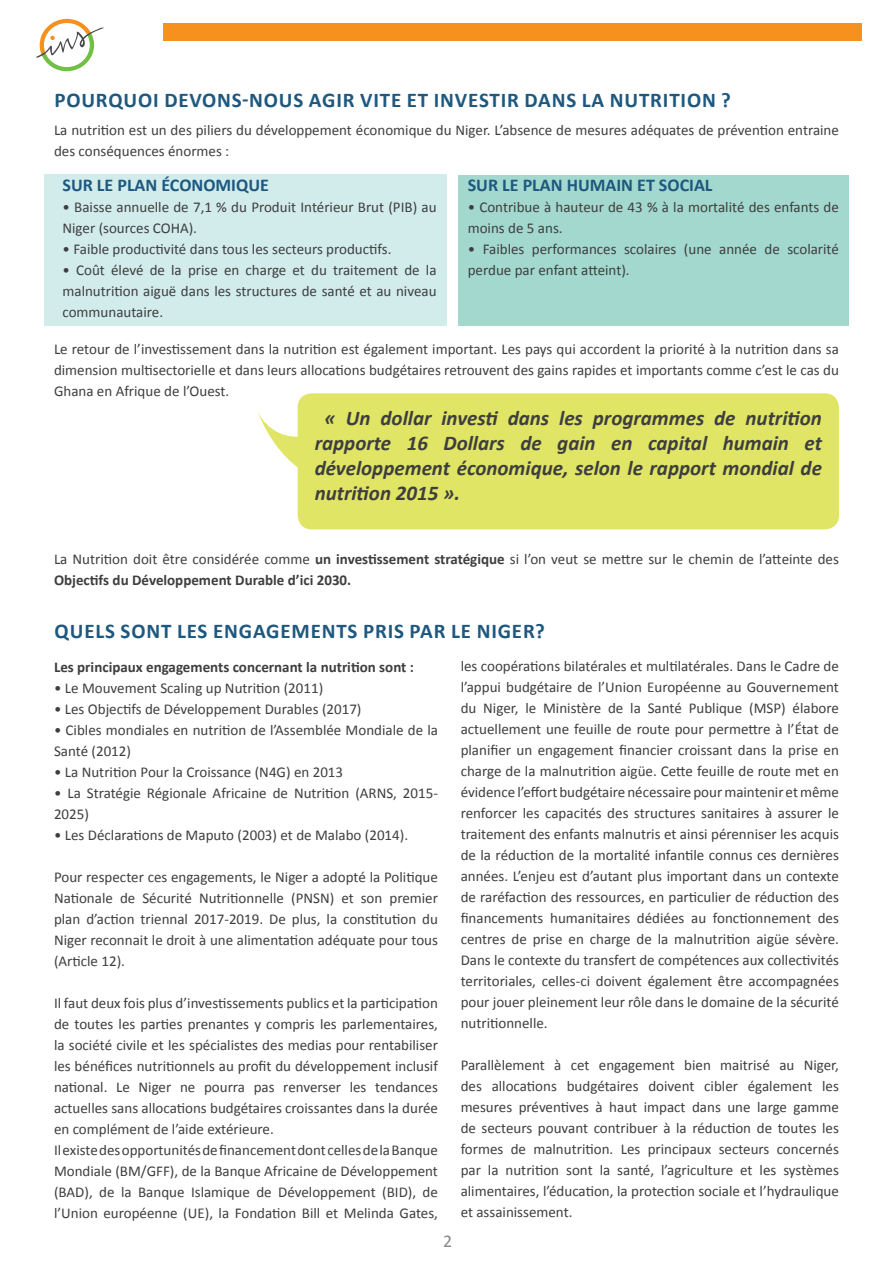
<style>
.page{position:relative;width:893px;height:1263px;background:#fff}
.page>*{position:absolute;margin:0;border:0;box-sizing:border-box;transform-origin:0 0}
.Texte_courant{font:italic 700 21px/25.2px "Calibri";color:#3e3e3f;text-align:justify}
.Sous-titre_chapitr{font:700 21px "Calibri";letter-spacing:.04em;color:#1e587e}
.Texte_courant-2{font:700 18px "Calibri";color:#1e587e}
.t1{font:18px "Calibri";color:#8a8989}
.Texte_courant-3{font:15px/21px "Calibri";color:#3e3e3f}
.Texte_courant-4{font:700 15px "Calibri";color:#3e3e3f}
.s1{font-weight:700}
</style>
<div class="page">
<div style="left:458px;top:175px;width:390px;height:151px;background:#a2d8cd"></div>
<div style="left:44px;top:174px;width:402px;height:152px;background:#d1eceb"></div>
<div style="left:298px;top:393px;width:541px;height:136px;background:#e0e565;border-radius:14px"></div>
<svg style="left:258px;top:411px;width:40px;height:60px"></svg>
<div style="left:164px;top:23px;width:698px;height:18px;background:#f6911e"></div>
<svg style="left:36px;top:19px;width:68px;height:52px"></svg>
<p class="Sous-titre_chapitr" style="left:54px;top:87px;width:678px">POURQUOI DEVONS-NOUS AGIR VITE ET INVESTIR DANS LA NUTRITION ?</p>
<p class="Texte_courant-3" style="left:54px;top:119px;width:786px">La nutrition est un des piliers du développement économique du Niger. L’absence de mesures adéquates de prévention entraine des conséquences énormes :</p>
<p class="Texte_courant-2" style="left:63px;top:174px;width:208px">SUR LE PLAN ÉCONOMIQUE</p>
<p class="Texte_courant-3" style="left:63px;top:197px;width:376px">• Baisse annuelle de 7,1 % du Produit Intérieur Brut (PIB) au<br>Niger (sources COHA).</p>
<p class="Texte_courant-3" style="left:63px;top:239px;width:331px">• Faible productivité dans tous les secteurs productifs.</p>
<p class="Texte_courant-3" style="left:63px;top:260px;width:376px;text-align:justify">• Coût élevé de la prise en charge et du traitement de la malnutrition aiguë dans les structures de santé et au niveau communautaire.</p>
<p class="Texte_courant-2" style="left:468px;top:174px;width:246px">SUR LE PLAN HUMAIN ET SOCIAL</p>
<p class="Texte_courant-3" style="left:468px;top:197px;width:373px">• Contribue à hauteur de 43 % à la mortalité des enfants de moins de 5 ans.</p>
<p class="Texte_courant-3" style="left:468px;top:239px;width:373px">• Faibles performances scolaires (une année de scolarité perdue par enfant atteint).</p>
<p class="Texte_courant-3" style="left:54px;top:339px;width:786px;text-align:justify">Le retour de l’investissement dans la nutrition est également important. Les pays qui accordent la priorité à la nutrition dans sa dimension multisectorielle et dans leurs allocations budgétaires retrouvent des gains rapides et importants comme c’est le cas du Ghana en Afrique de l’Ouest.</p>
<p class="Texte_courant" style="left:315px;top:405px;width:509px;text-indent:10px">« Un dollar investi dans les programmes de nutrition rapporte 16 Dollars de gain en capital humain et développement économique, selon le rapport mondial de nutrition 2015 ».</p>
<p class="Texte_courant-3" style="left:54px;top:549px;width:786px">La Nutrition doit être considérée comme <span class="s1">un investissement stratégique</span> si l’on veut se mettre sur le chemin de l’atteinte des<br><span class="s1">Objectifs du Développement Durable d’ici 2030.</span></p>
<p class="Sous-titre_chapitr" style="left:55px;top:617px;width:492px">QUELS SONT LES ENGAGEMENTS PRIS PAR LE NIGER?</p>
<p class="Texte_courant-3" style="left:461px;top:655px;width:380px;text-align:justify">les coopérations bilatérales et multilatérales. Dans le Cadre de l’appui budgétaire de l’Union Européenne au Gouvernement du Niger, le Ministère de la Santé Publique (MSP) élabore actuellement une feuille de route pour permettre à l’État de planifier un engagement financier croissant dans la prise en charge de la malnutrition aigüe. Cette feuille de route met en évidence l’effort budgétaire nécessaire pour maintenir et même renforcer les capacités des structures sanitaires à assurer le traitement des enfants malnutris et ainsi pérenniser les acquis de la réduction de la mortalité infantile connus ces dernières années. L’enjeu est d’autant plus important dans un contexte de raréfaction des ressources, en particulier de réduction des financements humanitaires dédiées au fonctionnement des centres de prise en charge de la malnutrition aigüe sévère.<br>Dans le contexte du transfert de compétences aux collectivités territoriales, celles-ci doivent également être accompagnées pour jouer pleinement leur rôle dans le domaine de la sécurité nutritionnelle.</p>
<p class="Texte_courant-3" style="left:461px;top:1054px;width:380px;text-align:justify">Parallèlement à cet engagement bien maitrisé au Niger, des allocations budgétaires doivent cibler également les mesures préventives à haut impact dans une large gamme de secteurs pouvant contribuer à la réduction de toutes les formes de malnutrition. Les principaux secteurs concernés par la nutrition sont la santé, l’agriculture et les systèmes alimentaires, l’éducation, la protection sociale et l’hydraulique et assainissement.</p>
<p class="Texte_courant-4" style="left:54px;top:657px;width:361px">Les principaux engagements concernant la nutrition sont :</p>
<p class="Texte_courant-3" style="left:54px;top:677px;width:271px">• Le Mouvement Scaling up Nutrition (2011)</p>
<p class="Texte_courant-3" style="left:54px;top:698px;width:309px">• Les Objectifs de Développement Durables (2017)</p>
<p class="Texte_courant-3" style="left:54px;top:719px;width:385px">• Cibles mondiales en nutrition de l’Assemblée Mondiale de la<br>Santé (2012)</p>
<p class="Texte_courant-3" style="left:54px;top:761px;width:291px">• La Nutrition Pour la Croissance (N4G) en 2013</p>
<p class="Texte_courant-3" style="left:54px;top:782px;width:385px">• La Stratégie Régionale Africaine de Nutrition (ARNS, 2015-<br>2025)</p>
<p class="Texte_courant-3" style="left:54px;top:824px;width:356px">• Les Déclarations de Maputo (2003) et de Malabo (2014).</p>
<p class="Texte_courant-3" style="left:54px;top:866px;width:385px;text-align:justify">Pour respecter ces engagements, le Niger a adopté la Politique Nationale de Sécurité Nutritionnelle (PNSN) et son premier plan d’action triennal 2017-2019. De plus, la constitution du Niger reconnait le droit à une alimentation adéquate pour tous (Article 12).</p>
<p class="Texte_courant-3" style="left:54px;top:992px;width:385px;text-align:justify">Il faut deux fois plus d’investissements publics et la participation de toutes les parties prenantes y compris les parlementaires, la société civile et les spécialistes des medias pour rentabiliser les bénéfices nutritionnels au profit du développement inclusif national. Le Niger ne pourra pas renverser les tendances actuelles sans allocations budgétaires croissantes dans la durée en complément de l’aide extérieure.</p>
<p class="Texte_courant-3" style="left:54px;top:1139px;width:385px;text-align:justify">Il existe des opportunités de financement dont celles de la Banque Mondiale (BM/GFF), de la Banque Africaine de Développement (BAD), de la Banque Islamique de Développement (BID), de l’Union européenne (UE), la Fondation Bill et Melinda Gates,</p>
<p class="t1" style="left:443px;top:1229px;width:11px">2</p>
</div>
